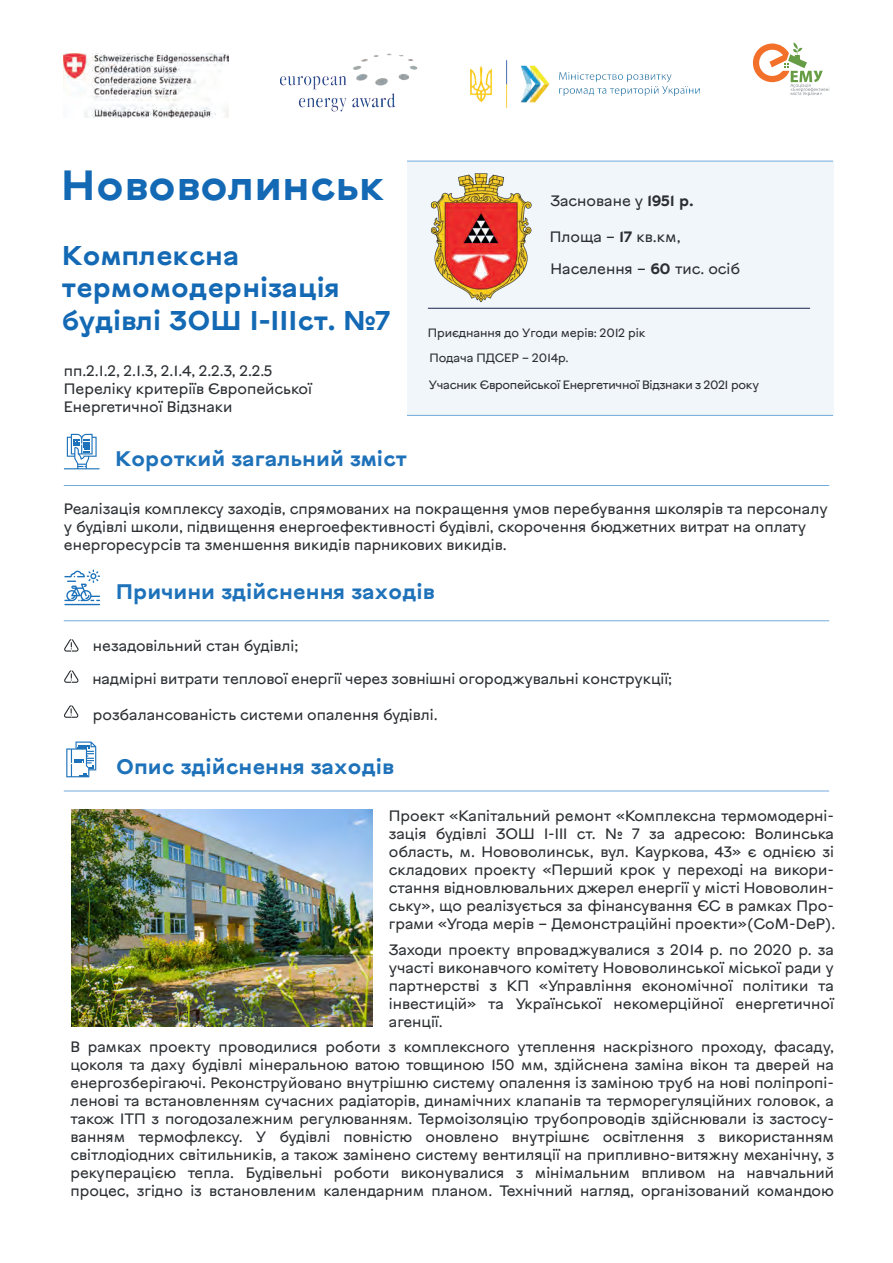
<style>
.page{position:relative;width:893px;height:1263px;background:#fff}
.page>*{position:absolute;margin:0;border:0;box-sizing:border-box;transform-origin:0 0}
.t1{font:700 42px "Vinnytsia Sans";color:#1369b4}
.t2{font:700 27px/32.4px "Vinnytsia Sans";color:#1369b4}
.t3{font:700 21px "Vinnytsia Sans";color:#1e72ba}
.t4{font:15px/18px "Vinnytsia Sans";color:#2b2f32;text-align:justify}
.t5{font:12px/24.9px "Vinnytsia Sans";letter-spacing:-.025em;color:#2b2f32}
.s1{font-weight:700}
</style>
<div class="page">
<hr style="left:64px;top:485px;width:765px;height:1px;background:#72aadc">
<hr style="left:64px;top:791px;width:765px;height:1px;background:#72aadc">
<hr style="left:64px;top:620px;width:765px;height:1px;background:#72aadc">
<img style="left:281px;top:54px;width:137px;height:58px">
<img style="left:470px;top:60px;width:229px;height:48px">
<img style="left:64px;top:53px;width:164px;height:65px">
<svg style="left:753px;top:42px;width:76px;height:54px"></svg>
<img style="left:72px;top:809px;width:301px;height:218px">
<svg style="left:64px;top:434px;width:35px;height:35px"></svg>
<svg style="left:66px;top:741px;width:30px;height:36px"></svg>
<hr style="left:64px;top:604px;width:36px;height:1px;background:#1e72ba">
<svg style="left:64px;top:569px;width:36px;height:32px"></svg>
<svg style="left:64px;top:639px;width:15px;height:13px"></svg>
<svg style="left:64px;top:670px;width:15px;height:13px"></svg>
<svg style="left:64px;top:705px;width:14px;height:13px"></svg>
<div style="left:407px;top:161px;width:426px;height:254px;background:#f1f6fb"></div>
<hr style="left:407px;top:415px;width:426px;height:1px;background:#72aadc">
<hr style="left:428px;top:308px;width:382px;height:1px;background:#1a234f">
<hr style="left:407px;top:161px;width:426px;height:1px;background:#72aadc">
<img style="left:431px;top:173px;width:101px;height:130px">
<h1 class="t1" style="left:61px;top:156px;width:325px">Нововолинськ</h1>
<h2 class="t2" style="left:62px;top:239px;width:330px">Комплексна термомодернізація будівлі ЗОШ І-ІІІст. №7</h2>
<p class="t4" style="left:64px;top:362px;width:250px;text-align:left">пп.2.1.2, 2.1.3, 2.1.4, 2.2.3, 2.2.5<br>Переліку критеріїв Європейської<br>Енергетичної Відзнаки</p>
<h3 class="t3" style="left:115px;top:444px;width:294px">Короткий загальний зміст</h3>
<p class="t4" style="left:550px;top:192px;width:144px">Засноване у <span class="s1">1951 р.</span></p>
<p class="t4" style="left:550px;top:220px;width:192px;line-height:32.2px">Площа – <span class="s1">17</span> кв.км,<br>Населення – <span class="s1">60</span> тис. осіб</p>
<p class="t5" style="left:428px;top:320px;width:219px">Приєднання до Угоди мерів: 2012 рік<br>Подача ПДСЕР – 2014р.</p>
<p class="t5" style="left:429px;top:373px;width:332px">Учасник Європейської Енергетичної Відзнаки з 2021 року</p>
<p class="t4" style="left:64px;top:500px;width:765px;text-align:left">Реалізація комплексу заходів, спрямованих на покращення умов перебування школярів та персоналу у будівлі школи, підвищення енергоефективності будівлі, скорочення бюджетних витрат на оплату енергоресурсів та зменшення викидів парникових викидів.</p>
<h3 class="t3" style="left:116px;top:577px;width:320px">Причини здійснення заходів</h3>
<p class="t4" style="left:93px;top:637px;width:207px">незадовільний стан будівлі;</p>
<p class="t4" style="left:92px;top:670px;width:581px">надмірні витрати теплової енергії через зовнішні огороджувальні конструкції;</p>
<p class="t4" style="left:93px;top:706px;width:346px">розбалансованість системи опалення будівлі.</p>
<h3 class="t3" style="left:116px;top:752px;width:279px">Опис здійснення заходів</h3>
<p class="t4" style="left:389px;top:807px;width:448px">Проект «Капітальний ремонт «Комплексна термомодерні&shy;зація будівлі ЗОШ І-ІІІ ст. № 7 за адресою: Волинська область, м. Нововолинськ, вул. Кауркова, 43» є однією зі складових проекту «Перший крок у переході на викори&shy;стання відновлювальних джерел енергії у місті Нововолин&shy;ську», що реалізується за фінансування ЄС в рамках Про&shy;грами «Угода мерів – Демонстраційні проекти»(CoM-DeP).</p>
<p class="t4" style="left:389px;top:940px;width:447px">Заходи проекту впроваджувалися з 2014 р. по 2020 р. за участі виконавчого комітету Нововолинської міської ради у партнерстві з КП «Управління економічної політики та інвестицій» та Української некомерційної енергетичної агенції.</p>
<p class="t4" style="left:70px;top:1038px;width:765px">В рамках проекту проводилися роботи з комплексного утеплення наскрізного проходу, фасаду, цоколя та даху будівлі мінеральною ватою товщиною 150 мм, здійснена заміна вікон та дверей на енергозберігаючі. Реконструйовано внутрішню систему опалення із заміною труб на нові поліпропі&shy;ленові та встановленням сучасних радіаторів, динамічних клапанів та терморегуляційних головок, а також ІТП з погодозалежним регулюванням. Термоізоляцію трубопроводів здійснювали із застосу&shy;ванням термофлексу. У будівлі повністю оновлено внутрішнє освітлення з використанням світлодіодних світильників, а також замінено систему вентиляції на припливно-витяжну механічну, з рекуперацією тепла. Будівельні роботи виконувалися з мінімальним впливом на навчальний процес, згідно із встановленим календарним планом. Технічний нагляд, організований командою</p>
</div>
